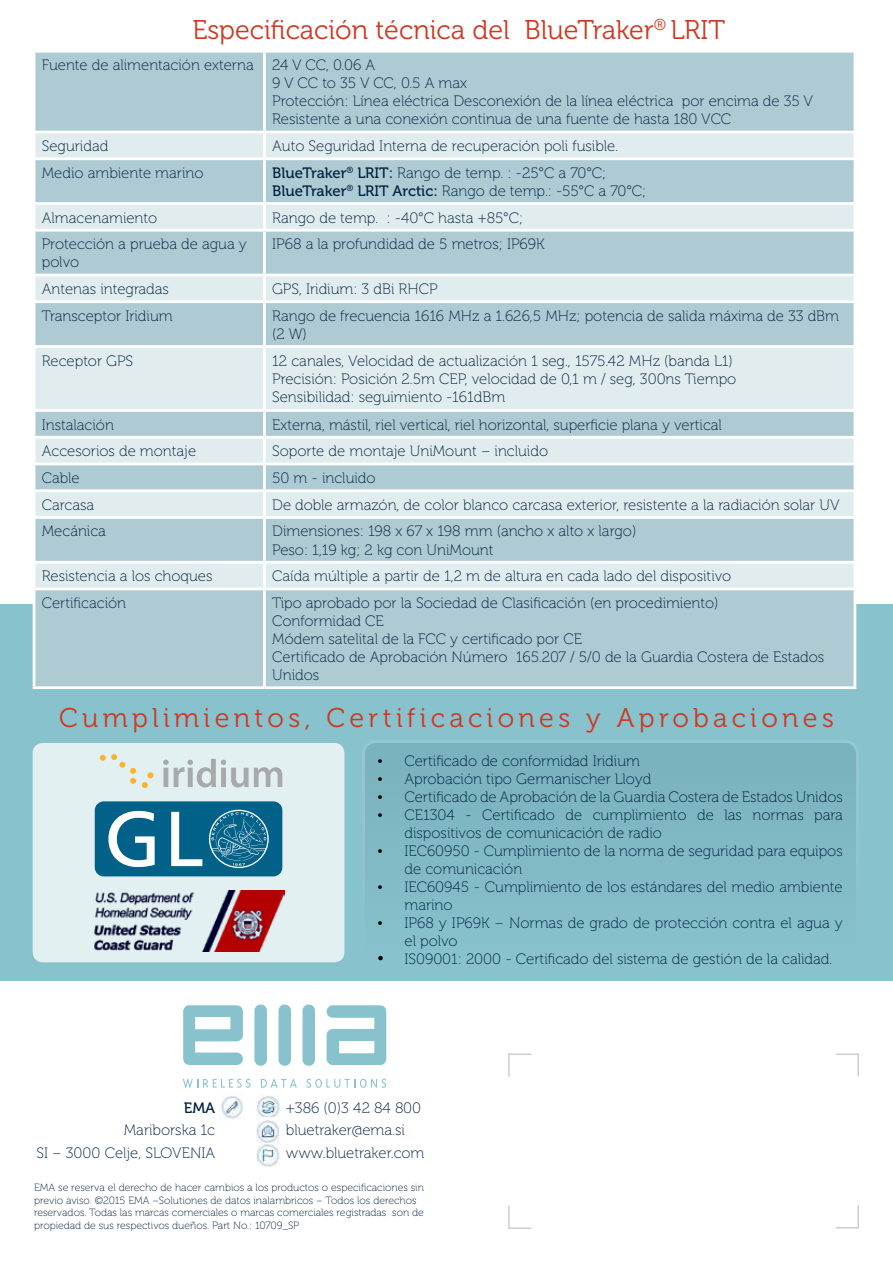
<style>
.page{position:relative;width:893px;height:1263px;background:#fff}
.page>*{position:absolute;margin:0;border:0;box-sizing:border-box;transform-origin:0 0}
.t1{font:27px "Museo 300";letter-spacing:.15em;color:#cf3822}
.t2{font:27px "Museo 300";color:#cf3822}
.t3{font:15px/18px "Museo 100";color:#00203e}
.t4{font:15px "Museo 500";color:#00203e}
.t5{font:10.5px/12.6px "Museo 100";color:#00203e}
.s1{font-family:"Museo 500"}
.s2{font-family:"Times New Roman";color:#000}
.s3{font-family:"Times New Roman";font-size:18px;color:#000}
</style>
<div class="page">
<div style="left:0;top:604px;width:893px;height:377px;background:#88c2cc"></div>
<div style="left:363px;top:741px;width:494px;height:238px;background:#81bac5;border-radius:13px"></div>
<div style="left:362px;top:740px;width:497px;height:241px;border:3px solid #fff;border-radius:13px"></div>
<img style="left:221px;top:1096px;width:23px;height:24px">
<img style="left:256px;top:1095px;width:24px;height:23px">
<img style="left:256px;top:1118px;width:24px;height:48px">
<div style="left:302px;top:1004px;width:13px;height:62px;background:#88c2cc;border-radius:6px"></div>
<div style="left:278px;top:1004px;width:13px;height:62px;background:#88c2cc;border-radius:6px"></div>
<div style="left:254px;top:1004px;width:13px;height:62px;background:#88c2cc;border-radius:6px"></div>
<svg style="left:183px;top:1005px;width:60px;height:60px"></svg>
<svg style="left:327px;top:1005px;width:59px;height:60px"></svg>
<svg style="left:183px;top:1079px;width:67px;height:9px"></svg>
<svg style="left:261px;top:1079px;width:36px;height:9px"></svg>
<svg style="left:306px;top:1079px;width:80px;height:9px"></svg>
<div style="left:33px;top:743px;width:311px;height:219px;background:#e2f0f2;border-radius:10px"></div>
<svg style="left:95px;top:801px;width:187px;height:75px;background:#2c7b9c"></svg>
<svg style="left:142px;top:772px;width:11px;height:16px"></svg>
<svg style="left:100px;top:754px;width:36px;height:30px"></svg>
<svg style="left:163px;top:759px;width:119px;height:28px"></svg>
<img style="left:94px;top:891px;width:191px;height:60px">
<div style="left:35px;top:53px;width:819px;height:633px;background:#aecbd3"></div>
<svg style="left:35px;top:133px;width:819px;height:455px;background:#c7dbe0"></svg>
<hr style="left:263px;top:53px;width:3px;height:78px;background:#fff">
<hr style="left:33px;top:131px;width:231px;height:2px;background:#fff">
<hr style="left:264px;top:131px;width:592px;height:2px;background:#fff">
<hr style="left:263px;top:133px;width:3px;height:24px;background:#fff">
<hr style="left:33px;top:157px;width:231px;height:3px;background:#fff">
<hr style="left:264px;top:157px;width:592px;height:3px;background:#fff">
<hr style="left:263px;top:160px;width:3px;height:42px;background:#fff">
<hr style="left:33px;top:202px;width:231px;height:3px;background:#fff">
<hr style="left:264px;top:202px;width:592px;height:3px;background:#fff">
<hr style="left:263px;top:205px;width:3px;height:24px;background:#fff">
<hr style="left:33px;top:229px;width:231px;height:3px;background:#fff">
<hr style="left:264px;top:229px;width:592px;height:3px;background:#fff">
<hr style="left:263px;top:232px;width:3px;height:42px;background:#fff">
<hr style="left:33px;top:274px;width:231px;height:2px;background:#fff">
<hr style="left:264px;top:274px;width:592px;height:2px;background:#fff">
<hr style="left:263px;top:276px;width:3px;height:24px;background:#fff">
<hr style="left:33px;top:300px;width:231px;height:3px;background:#fff">
<hr style="left:264px;top:300px;width:592px;height:3px;background:#fff">
<hr style="left:263px;top:303px;width:3px;height:42px;background:#fff">
<hr style="left:33px;top:345px;width:231px;height:3px;background:#fff">
<hr style="left:264px;top:345px;width:592px;height:3px;background:#fff">
<hr style="left:263px;top:348px;width:3px;height:61px;background:#fff">
<hr style="left:33px;top:409px;width:231px;height:3px;background:#fff">
<hr style="left:264px;top:409px;width:592px;height:3px;background:#fff">
<hr style="left:263px;top:412px;width:3px;height:24px;background:#fff">
<hr style="left:33px;top:436px;width:231px;height:3px;background:#fff">
<hr style="left:264px;top:436px;width:592px;height:3px;background:#fff">
<hr style="left:263px;top:439px;width:3px;height:24px;background:#fff">
<hr style="left:33px;top:463px;width:231px;height:2px;background:#fff">
<hr style="left:264px;top:463px;width:592px;height:2px;background:#fff">
<hr style="left:263px;top:465px;width:3px;height:24px;background:#fff">
<hr style="left:33px;top:489px;width:231px;height:3px;background:#fff">
<hr style="left:264px;top:489px;width:592px;height:3px;background:#fff">
<hr style="left:263px;top:492px;width:3px;height:24px;background:#fff">
<hr style="left:33px;top:516px;width:231px;height:3px;background:#fff">
<hr style="left:264px;top:516px;width:592px;height:3px;background:#fff">
<hr style="left:263px;top:519px;width:3px;height:42px;background:#fff">
<hr style="left:33px;top:561px;width:231px;height:3px;background:#fff">
<hr style="left:264px;top:561px;width:592px;height:3px;background:#fff">
<hr style="left:263px;top:564px;width:3px;height:24px;background:#fff">
<hr style="left:33px;top:588px;width:231px;height:2px;background:#fff">
<hr style="left:33px;top:590px;width:2px;height:96px;background:#fff">
<hr style="left:264px;top:588px;width:592px;height:2px;background:#fff">
<hr style="left:263px;top:590px;width:3px;height:96px;background:#fff">
<hr style="left:854px;top:590px;width:2px;height:96px;background:#fff">
<hr style="left:33px;top:686px;width:231px;height:3px;background:#fff">
<hr style="left:264px;top:686px;width:592px;height:3px;background:#fff">
<hr style="left:508px;top:1053px;width:2px;height:23px;background:#cbcdce">
<hr style="left:508px;top:1053px;width:23px;height:2px;background:#cbcdce">
<hr style="left:836px;top:1053px;width:22px;height:2px;background:#cbcdce">
<hr style="left:509px;top:1227px;width:22px;height:2px;background:#cbcdce">
<svg style="left:836px;top:1227px;width:21px;height:1px"></svg>
<hr style="left:508px;top:1205px;width:2px;height:23px;background:#cbcdce">
<hr style="left:857px;top:1053px;width:2px;height:23px;background:#cbcdce">
<hr style="left:857px;top:1205px;width:2px;height:23px;background:#cbcdce">
<h1 class="t2" style="left:192px;top:15px;width:534px">Especificación técnica del BlueTraker<sup>®</sup> LRIT</h1>
<p class="t3" style="left:272px;top:56px;width:542px;text-indent:-230px">Fuente de alimentación externa 24 V CC, 0.06 A<br>9 V CC to 35 V CC, 0.5 A max<br>Protección: Línea eléctrica Desconexión de la línea eléctrica por encima de 35 V Resistente a una conexión continua de una fuente de hasta 180 VCC</p>
<p class="t3" style="left:42px;top:137px;width:68px">Seguridad</p>
<p class="t3" style="left:272px;top:137px;width:348px">Auto Seguridad Interna de recuperación poli fusible.</p>
<p class="t3" style="left:42px;top:164px;width:163px">Medio ambiente marino</p>
<p class="t3" style="left:272px;top:164px;width:376px"><span class="s1">BlueTraker</span><sup>®</sup> <span class="s1">LRIT:</span> Rango de temp. : -25°C a 70°C;<br><span class="s1">BlueTraker</span><sup>®</sup> <span class="s1">LRIT Arctic:</span> Rango de temp.: -55°C a 70°C;</p>
<p class="t3" style="left:42px;top:209px;width:117px">Almacenamiento</p>
<p class="t3" style="left:272px;top:209px;width:253px">Rango de temp. : -40°C hasta +85°C;</p>
<p class="t3" style="left:42px;top:235px;width:207px">Protección a prueba de agua y polvo</p>
<p class="t3" style="left:272px;top:235px;width:274px">IP68 a la profundidad de 5 metros; IP69K</p>
<p class="t3" style="left:42px;top:280px;width:129px">Antenas integradas</p>
<p class="t3" style="left:272px;top:280px;width:167px">GPS, Iridium: 3 dBi RHCP</p>
<p class="t3" style="left:42px;top:307px;width:132px">Transceptor Iridium</p>
<p class="t3" style="left:272px;top:307px;width:568px">Rango de frecuencia 1616 MHz a 1.626,5 MHz; potencia de salida máxima de 33 dBm (2 W)</p>
<p class="t3" style="left:42px;top:352px;width:93px">Receptor GPS</p>
<p class="t3" style="left:272px;top:352px;width:466px">12 canales, Velocidad de actualización 1 seg., 1575.42 MHz (banda L1)<br>Precisión: Posición 2.5m CEP, velocidad de 0,1 m / seg, 300ns Tiempo<br>Sensibilidad: seguimiento -161dBm</p>
<p class="t3" style="left:42px;top:416px;width:74px">Instalación</p>
<p class="t3" style="left:272px;top:416px;width:451px">Externa, mástil, riel vertical, riel horizontal, superficie plana y vertical</p>
<p class="t3" style="left:42px;top:442px;width:156px">Accesorios de montaje</p>
<p class="t3" style="left:272px;top:442px;width:277px">Soporte de montaje UniMount – incluido</p>
<p class="t3" style="left:42px;top:469px;width:39px">Cable</p>
<p class="t3" style="left:272px;top:469px;width:105px">50 m - incluido</p>
<p class="t3" style="left:42px;top:496px;width:54px">Carcasa</p>
<p class="t3" style="left:272px;top:496px;width:569px">De doble armazón, de color blanco carcasa exterior, resistente a la radiación solar UV</p>
<p class="t3" style="left:42px;top:523px;width:66px">Mecánica</p>
<p class="t3" style="left:272px;top:523px;width:366px">Dimensiones: 198 x 67 x 198 mm (ancho x alto x largo)<br>Peso: 1,19 kg; 2 kg con UniMount</p>
<p class="t3" style="left:42px;top:567px;width:172px">Resistencia a los choques</p>
<p class="t3" style="left:272px;top:567px;width:461px">Caída múltiple a partir de 1,2 m de altura en cada lado del dispositivo</p>
<p class="t3" style="left:42px;top:594px;width:86px">Certificación</p>
<p class="t3" style="left:272px;top:594px;width:554px">Tipo aprobado por la Sociedad de Clasificación (en procedimiento)<br>Conformidad CE<br>Módem satelital de la FCC y certificado por CE<br>Certificado de Aprobación Número 165.207 / 5/0 de la Guardia Costera de Estados Unidos</p>
<h1 class="t1" style="left:59px;top:703px;width:776px">Cumplimientos, Certificaciones y Aprobaciones</h1>
<p class="t4" style="left:184px;top:1100px;width:33px">EMA</p>
<p class="t3" style="left:37px;top:1119px;width:180px;line-height:22.2px;text-align:right">Mariborska 1c<br>SI – 3000 Celje, SLOVENIA</p>
<p class="t3" style="left:377px;top:752px;width:264px"><span class="s2">•</span> Certificado de conformidad Iridium</p>
<p class="t3" style="left:377px;top:770px;width:275px"><span class="s2">•</span> Aprobación tipo Germanischer Lloyd</p>
<p class="t3" style="left:377px;top:788px;width:467px"><span class="s2">•</span> Certificado de Aprobación de la Guardia Costera de Estados Unidos</p>
<p class="t3" style="left:404px;top:806px;width:440px;text-indent:-27px"><span class="s2">•</span> CE1304 - Certificado de cumplimiento de las normas para dispositivos de comunicación de radio</p>
<p class="t3" style="left:404px;top:842px;width:440px;text-indent:-27px"><span class="s2">•</span> IEC60950 - Cumplimiento de la norma de seguridad para equipos de comunicación</p>
<p class="t3" style="left:404px;top:878px;width:440px;text-indent:-27px"><span class="s2">•</span> IEC60945 - Cumplimiento de los estándares del medio ambiente marino</p>
<p class="t3" style="left:404px;top:914px;width:440px;text-indent:-27px"><span class="s2">•</span> IP68 y IP69K – Normas de grado de protección contra el agua y el polvo</p>
<p class="t3" style="left:377px;top:950px;width:456px"><span class="s3">•</span> IS09001: 2000 - Certificado del sistema de gestión de la calidad.</p>
<p class="t3" style="left:286px;top:1097px;width:140px;line-height:22.2px">+386 (0)3 42 84 800 bluetraker@ema.si www.bluetraker.com</p>
<p class="t5" style="left:34px;top:1181px;width:391px">EMA se reserva el derecho de hacer cambios a los productos o especificaciones sin previo aviso. ©2015 EMA –Solutiones de datos inalambricos – Todos los derechos reservados. Todas las marcas comerciales o marcas comerciales registradas son de propiedad de sus respectivos dueños. Part No.: 10709_SP</p>
</div>
